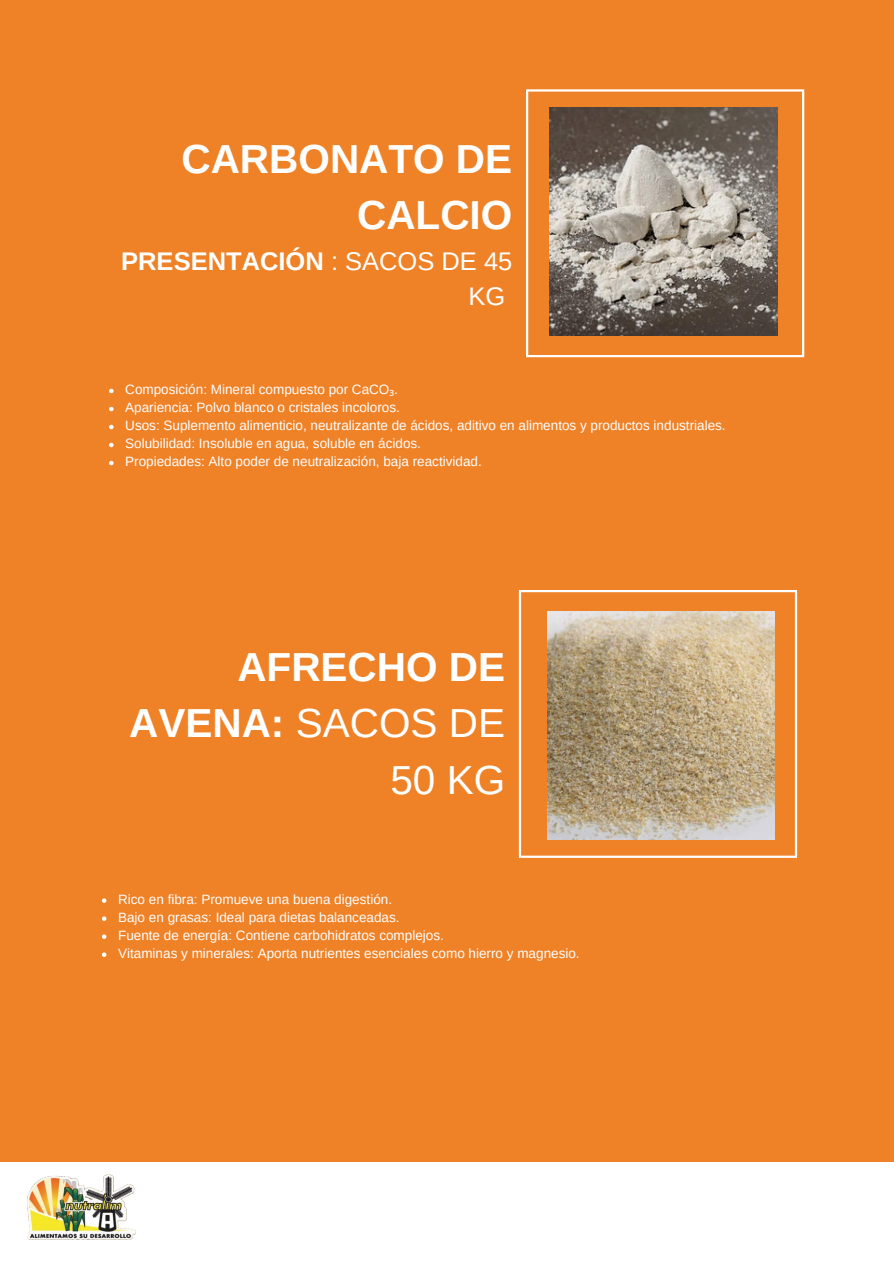
<style>
.page{position:relative;width:894px;height:1264px;background:#fff}
.page>*{position:absolute;margin:0;border:0;box-sizing:border-box;transform-origin:0 0}
.t1{font:700 40.5px/56.2px "Arimo";color:#fff;text-align:right}
.t2{font:700 25.5px/34.8px "Arimo";color:#fff;text-align:right}
.t3{font:13.5px "Arimo";color:#fff}
.s1{font-weight:400}
.s2{font-family:"Noto Sans"}
</style>
<div class="page">
<div style="left:0;top:0;width:893px;height:1263px;background:#ef8126"></div>
<svg style="left:109px;top:389px;width:4px;height:4px"></svg>
<svg style="left:109px;top:407px;width:4px;height:4px"></svg>
<svg style="left:109px;top:425px;width:4px;height:4px"></svg>
<svg style="left:109px;top:443px;width:4px;height:4px"></svg>
<svg style="left:109px;top:461px;width:4px;height:4px"></svg>
<hr style="left:526px;top:92px;width:2px;height:263px;background:#fff">
<hr style="left:801px;top:92px;width:3px;height:263px;background:#fff">
<hr style="left:526px;top:89px;width:278px;height:3px;background:#fff">
<hr style="left:526px;top:355px;width:278px;height:2px;background:#fff">
<img style="left:549px;top:107px;width:228px;height:228px">
<div style="left:0;top:1162px;width:893px;height:101px;background:#fff"></div>
<img style="left:27px;top:1174px;width:108px;height:65px">
<svg style="left:102px;top:898px;width:4px;height:4px"></svg>
<svg style="left:102px;top:916px;width:4px;height:4px"></svg>
<svg style="left:102px;top:934px;width:4px;height:4px"></svg>
<svg style="left:102px;top:952px;width:4px;height:4px"></svg>
<hr style="left:518px;top:592px;width:3px;height:263px;background:#fff">
<hr style="left:794px;top:592px;width:2px;height:263px;background:#fff">
<hr style="left:518px;top:590px;width:278px;height:2px;background:#fff">
<hr style="left:518px;top:855px;width:278px;height:2px;background:#fff">
<img style="left:547px;top:611px;width:227px;height:228px">
<p class="t1" style="left:181px;top:131px;width:332px">CARBONATO DE<br>CALCIO</p>
<p class="t2" style="left:121px;top:243px;width:392px">PRESENTACIÓN <span class="s1">: SACOS DE 45<br>KG</span></p>
<p class="t3" style="left:125px;top:382px;width:274px">Composición: Mineral compuesto por CaCO<span class="s2">₃</span>.</p>
<p class="t3" style="left:125px;top:400px;width:276px">Apariencia: Polvo blanco o cristales incoloros.</p>
<p class="t3" style="left:125px;top:418px;width:601px">Usos: Suplemento alimenticio, neutralizante de ácidos, aditivo en alimentos y productos industriales.</p>
<p class="t3" style="left:125px;top:436px;width:297px">Solubilidad: Insoluble en agua, soluble en ácidos.</p>
<p class="t3" style="left:125px;top:454px;width:358px">Propiedades: Alto poder de neutralización, baja reactividad.</p>
<p class="t1" style="left:129px;top:639px;width:377px">AFRECHO DE<br>AVENA: <span class="s1">SACOS DE<br>50 KG</span></p>
<p class="t3" style="left:118px;top:891px;width:275px">Rico en fibra: Promueve una buena digestión.</p>
<p class="t3" style="left:118px;top:909px;width:283px">Bajo en grasas: Ideal para dietas balanceadas.</p>
<p class="t3" style="left:118px;top:927px;width:327px">Fuente de energía: Contiene carbohidratos complejos.</p>
<p class="t3" style="left:118px;top:945px;width:463px">Vitaminas y minerales: Aporta nutrientes esenciales como hierro y magnesio.</p>
</div>
